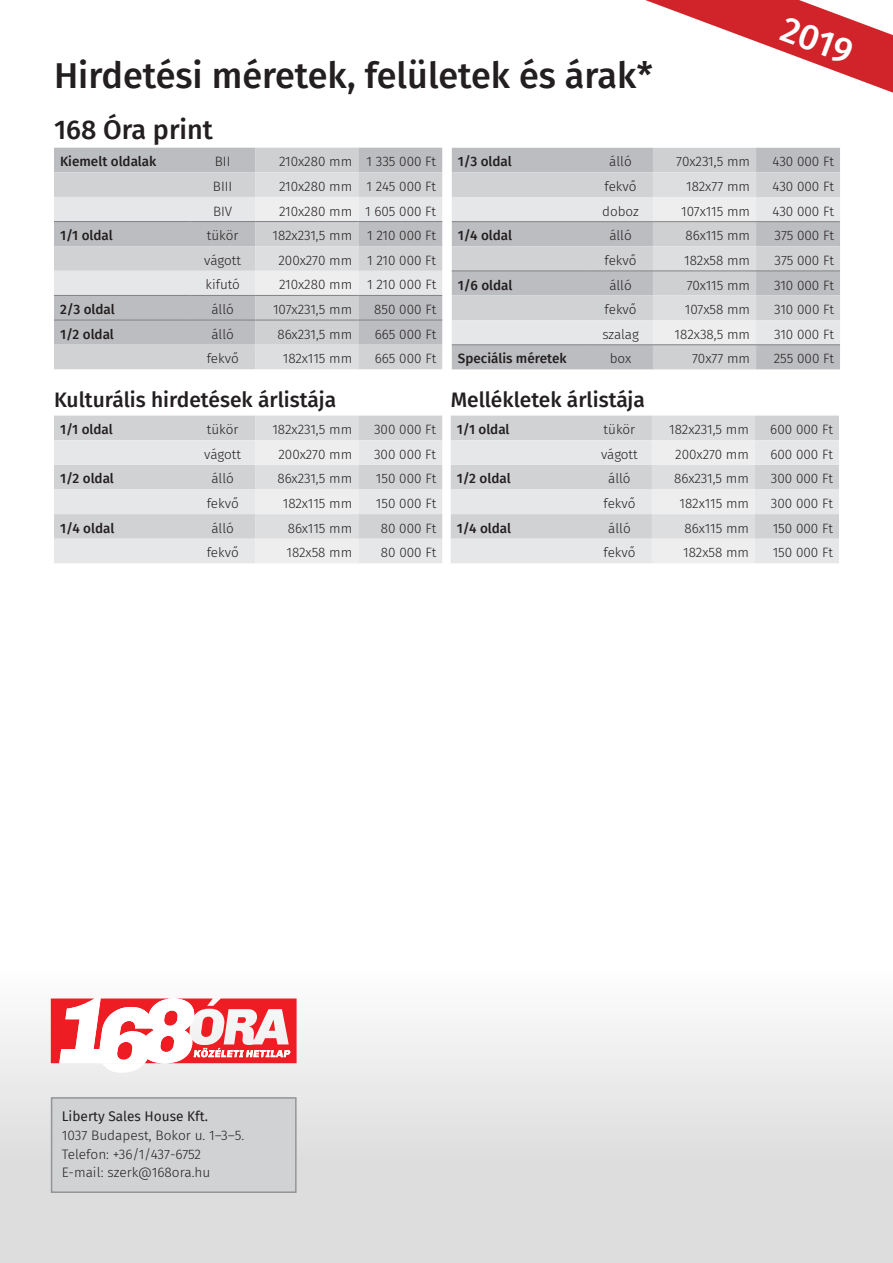
<style>
.page{position:relative;width:893px;height:1263px;background:#fff}
.page>*{position:absolute;margin:0;border:0;box-sizing:border-box;transform-origin:0 0}
.t1{font:500 36px "Fira Sans";color:#231f20}
.t2{font:500 36px "Fira Sans";color:#fff}
.t3{font:500 27px "Fira Sans";color:#231f20}
.t4{font:500 21px "Fira Sans";color:#231f20}
.t5{font:300 13.65px/18.9px "Fira Sans";color:#231f20}
.t6{font:13.65px "Fira Sans";color:#231f20}
.t7{font:300 13.5px "Fira Sans";color:#231f20}
.t8{font:500 13.5px "Fira Sans";color:#231f20}
</style>
<div class="page">
<div style="left:0;top:963px;width:893px;height:300px;background:linear-gradient(to bottom,#fbfbfb,#d7d6d6)"></div>
<svg style="left:54px;top:148px;width:388px;height:221px;background:#d0d1d3"></svg>
<hr style="left:54px;top:320px;width:136px;height:1px;background:#808285">
<hr style="left:190px;top:320px;width:65px;height:1px;background:#808285">
<hr style="left:255px;top:320px;width:103px;height:1px;background:#808285">
<hr style="left:358px;top:320px;width:84px;height:1px;background:#808285">
<hr style="left:54px;top:221px;width:136px;height:1px;background:#808285">
<hr style="left:190px;top:221px;width:65px;height:1px;background:#808285">
<hr style="left:255px;top:221px;width:103px;height:1px;background:#808285">
<hr style="left:358px;top:221px;width:84px;height:1px;background:#808285">
<hr style="left:54px;top:295px;width:136px;height:1px;background:#808285">
<hr style="left:190px;top:295px;width:65px;height:1px;background:#808285">
<hr style="left:255px;top:295px;width:103px;height:1px;background:#808285">
<hr style="left:358px;top:295px;width:84px;height:1px;background:#808285">
<div style="left:54px;top:416px;width:388px;height:24px;background:#d1d2d4"></div>
<svg style="left:54px;top:440px;width:388px;height:123px;background:#dddee0"></svg>
<svg style="left:255px;top:416px;width:103px;height:147px;background:#e5e6e7"></svg>
<div style="left:451px;top:416px;width:388px;height:24px;background:#d1d2d4"></div>
<svg style="left:451px;top:440px;width:388px;height:123px;background:#dddee0"></svg>
<svg style="left:652px;top:416px;width:103px;height:147px;background:#e5e6e7"></svg>
<svg style="left:51px;top:998px;width:246px;height:75px"></svg>
<div style="left:52px;top:1098px;width:244px;height:94px;background:#d1d2d4"></div>
<div style="left:51px;top:1097px;width:246px;height:96px;border:2px solid #939598"></div>
<div style="left:452px;top:148px;width:388px;height:221px;background:#bcbdc0"></div>
<div style="left:452px;top:172px;width:388px;height:25px;background:#d1d2d4"></div>
<svg style="left:452px;top:197px;width:388px;height:147px;background:#d0d1d4"></svg>
<svg style="left:653px;top:148px;width:103px;height:221px;background:#dadbdc"></svg>
<hr style="left:452px;top:221px;width:136px;height:1px;background:#808285">
<hr style="left:588px;top:221px;width:65px;height:1px;background:#808285">
<hr style="left:653px;top:221px;width:103px;height:1px;background:#808285">
<hr style="left:756px;top:221px;width:84px;height:1px;background:#808285">
<hr style="left:452px;top:270px;width:136px;height:1px;background:#808285">
<hr style="left:588px;top:270px;width:65px;height:1px;background:#808285">
<hr style="left:653px;top:270px;width:103px;height:1px;background:#808285">
<hr style="left:756px;top:270px;width:84px;height:1px;background:#808285">
<hr style="left:452px;top:344px;width:136px;height:1px;background:#808285">
<hr style="left:588px;top:344px;width:65px;height:1px;background:#808285">
<hr style="left:653px;top:344px;width:103px;height:1px;background:#808285">
<hr style="left:756px;top:344px;width:84px;height:1px;background:#808285">
<svg style="left:645px;top:0;width:248px;height:93px"></svg>
<h1 class="t2" style="left:793px;top:0;width:75px;rotate:21deg">2019</h1>
<h1 class="t1" style="left:54px;top:46px;width:600px">Hirdetési méretek, felületek és árak*</h1>
<h2 class="t3" style="left:54px;top:108px;width:161px">168 Óra print</h2>
<p class="t8" style="left:60px;top:151px;width:98px">Kiemelt oldalak</p>
<p class="t7" style="left:215px;top:152px;width:17px">BII</p>
<p class="t7" style="left:279px;top:152px;width:159px">210x280 mm 1 335 000 Ft</p>
<p class="t7" style="left:213px;top:177px;width:21px">BIII</p>
<p class="t7" style="left:279px;top:177px;width:159px">210x280 mm 1 245 000 Ft</p>
<p class="t7" style="left:213px;top:201px;width:21px">BIV</p>
<p class="t7" style="left:279px;top:201px;width:159px">210x280 mm 1 605 000 Ft</p>
<p class="t8" style="left:60px;top:225px;width:54px">1/1 oldal</p>
<p class="t7" style="left:207px;top:226px;width:33px">tükör</p>
<p class="t7" style="left:272px;top:226px;width:165px">182x231,5 mm 1 210 000 Ft</p>
<p class="t7" style="left:204px;top:251px;width:38px">vágott</p>
<p class="t7" style="left:278px;top:251px;width:159px">200x270 mm 1 210 000 Ft</p>
<p class="t7" style="left:205px;top:275px;width:36px">kifutó</p>
<p class="t7" style="left:279px;top:275px;width:159px">210x280 mm 1 210 000 Ft</p>
<p class="t8" style="left:60px;top:298px;width:56px">2/3 oldal</p>
<p class="t7" style="left:212px;top:300px;width:24px">álló</p>
<p class="t7" style="left:273px;top:300px;width:81px">107x231,5 mm</p>
<p class="t7" style="left:374px;top:300px;width:64px">850 000 Ft</p>
<p class="t8" style="left:60px;top:323px;width:55px">1/2 oldal</p>
<p class="t7" style="left:212px;top:324px;width:24px">álló</p>
<p class="t7" style="left:277px;top:324px;width:76px">86x231,5 mm</p>
<p class="t7" style="left:375px;top:324px;width:63px">665 000 Ft</p>
<p class="t7" style="left:207px;top:349px;width:34px">fekvő</p>
<p class="t7" style="left:283px;top:349px;width:71px">182x115 mm</p>
<p class="t7" style="left:375px;top:349px;width:63px">665 000 Ft</p>
<h3 class="t4" style="left:54px;top:382px;width:284px">Kulturális hirdetések árlistája</h3>
<p class="t8" style="left:60px;top:419px;width:54px">1/1 oldal</p>
<p class="t7" style="left:207px;top:420px;width:33px">tükör</p>
<p class="t7" style="left:272px;top:420px;width:81px">182x231,5 mm</p>
<p class="t7" style="left:374px;top:420px;width:64px">300 000 Ft</p>
<p class="t7" style="left:204px;top:445px;width:38px">vágott</p>
<p class="t7" style="left:278px;top:445px;width:75px">200x270 mm</p>
<p class="t7" style="left:374px;top:445px;width:64px">300 000 Ft</p>
<p class="t8" style="left:60px;top:468px;width:55px">1/2 oldal</p>
<p class="t7" style="left:212px;top:469px;width:24px">álló</p>
<p class="t7" style="left:277px;top:469px;width:76px">86x231,5 mm</p>
<p class="t7" style="left:376px;top:469px;width:62px">150 000 Ft</p>
<p class="t7" style="left:207px;top:494px;width:34px">fekvő</p>
<p class="t7" style="left:283px;top:494px;width:71px">182x115 mm</p>
<p class="t7" style="left:376px;top:494px;width:62px">150 000 Ft</p>
<p class="t8" style="left:60px;top:517px;width:56px">1/4 oldal</p>
<p class="t7" style="left:212px;top:518px;width:24px">álló</p>
<p class="t7" style="left:288px;top:518px;width:66px">86x115 mm</p>
<p class="t7" style="left:381px;top:518px;width:57px">80 000 Ft</p>
<p class="t7" style="left:207px;top:543px;width:34px">fekvő</p>
<p class="t7" style="left:286px;top:543px;width:67px">182x58 mm</p>
<p class="t7" style="left:381px;top:543px;width:57px">80 000 Ft</p>
<p class="t8" style="left:458px;top:151px;width:56px">1/3 oldal</p>
<p class="t7" style="left:609px;top:152px;width:24px">álló</p>
<p class="t7" style="left:676px;top:152px;width:75px">70x231,5 mm</p>
<p class="t7" style="left:773px;top:152px;width:63px">430 000 Ft</p>
<p class="t7" style="left:604px;top:177px;width:34px">fekvő</p>
<p class="t7" style="left:686px;top:177px;width:65px">182x77 mm</p>
<p class="t7" style="left:773px;top:177px;width:63px">430 000 Ft</p>
<p class="t7" style="left:602px;top:201px;width:38px">doboz</p>
<p class="t7" style="left:681px;top:201px;width:70px">107x115 mm</p>
<p class="t7" style="left:773px;top:201px;width:63px">430 000 Ft</p>
<p class="t8" style="left:458px;top:225px;width:56px">1/4 oldal</p>
<p class="t7" style="left:609px;top:226px;width:24px">álló</p>
<p class="t7" style="left:686px;top:226px;width:66px">86x115 mm</p>
<p class="t7" style="left:775px;top:226px;width:61px">375 000 Ft</p>
<p class="t7" style="left:605px;top:251px;width:34px">fekvő</p>
<p class="t7" style="left:684px;top:251px;width:67px">182x58 mm</p>
<p class="t7" style="left:775px;top:251px;width:61px">375 000 Ft</p>
<p class="t8" style="left:458px;top:274px;width:56px">1/6 oldal</p>
<p class="t7" style="left:609px;top:275px;width:24px">álló</p>
<p class="t7" style="left:687px;top:275px;width:65px">70x115 mm</p>
<p class="t7" style="left:774px;top:275px;width:61px">310 000 Ft</p>
<p class="t7" style="left:605px;top:300px;width:34px">fekvő</p>
<p class="t7" style="left:685px;top:300px;width:67px">107x58 mm</p>
<p class="t7" style="left:774px;top:300px;width:61px">310 000 Ft</p>
<p class="t7" style="left:602px;top:324px;width:38px">szalag</p>
<p class="t7" style="left:675px;top:324px;width:77px">182x38,5 mm</p>
<p class="t7" style="left:774px;top:324px;width:61px">310 000 Ft</p>
<p class="t8" style="left:458px;top:348px;width:110px">Speciális méretek</p>
<p class="t7" style="left:610px;top:349px;width:23px">box</p>
<p class="t7" style="left:692px;top:349px;width:59px">70x77 mm</p>
<p class="t7" style="left:774px;top:349px;width:62px">255 000 Ft</p>
<h3 class="t4" style="left:451px;top:382px;width:196px">Mellékletek árlistája</h3>
<p class="t8" style="left:457px;top:419px;width:54px">1/1 oldal</p>
<p class="t7" style="left:604px;top:420px;width:33px">tükör</p>
<p class="t7" style="left:669px;top:420px;width:81px">182x231,5 mm</p>
<p class="t7" style="left:770px;top:420px;width:64px">600 000 Ft</p>
<p class="t7" style="left:601px;top:445px;width:38px">vágott</p>
<p class="t7" style="left:675px;top:445px;width:75px">200x270 mm</p>
<p class="t7" style="left:770px;top:445px;width:64px">600 000 Ft</p>
<p class="t8" style="left:457px;top:468px;width:55px">1/2 oldal</p>
<p class="t7" style="left:608px;top:469px;width:24px">álló</p>
<p class="t7" style="left:674px;top:469px;width:76px">86x231,5 mm</p>
<p class="t7" style="left:771px;top:469px;width:64px">300 000 Ft</p>
<p class="t7" style="left:603px;top:494px;width:34px">fekvő</p>
<p class="t7" style="left:679px;top:494px;width:71px">182x115 mm</p>
<p class="t7" style="left:771px;top:494px;width:64px">300 000 Ft</p>
<p class="t8" style="left:457px;top:517px;width:56px">1/4 oldal</p>
<p class="t7" style="left:608px;top:518px;width:24px">álló</p>
<p class="t7" style="left:684px;top:518px;width:66px">86x115 mm</p>
<p class="t7" style="left:773px;top:518px;width:62px">150 000 Ft</p>
<p class="t7" style="left:603px;top:543px;width:34px">fekvő</p>
<p class="t7" style="left:683px;top:543px;width:67px">182x58 mm</p>
<p class="t7" style="left:773px;top:543px;width:62px">150 000 Ft</p>
<p class="t6" style="left:62px;top:1106px;width:148px">Liberty Sales House Kft.</p>
<p class="t5" style="left:62px;top:1125px;width:184px">1037 Budapest, Bokor u. 1–3–5.<br>Telefon: +36/1/437-6752<br>E-mail: szerk@168ora.hu</p>
</div>
